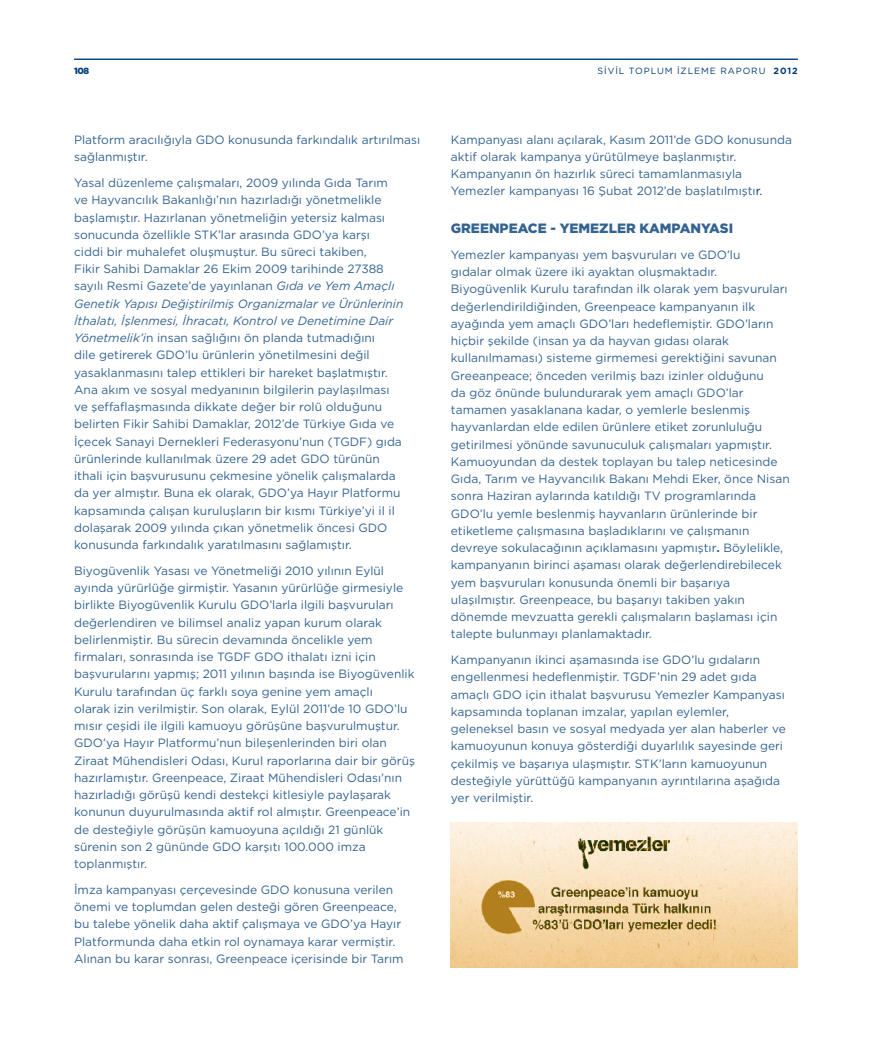
<style>
.page{position:relative;width:872px;height:1042px;background:#fff}
.page>*{position:absolute;margin:0;border:0;box-sizing:border-box;transform-origin:0 0}
.t1{font:900 13.5px "Gotham";color:#336391}
.t2{font:12px/17.2px "Gotham";color:#336391}
.t3{font:9px "Gotham";letter-spacing:.1em;color:#003c76}
.t4{font:900 9px "Gotham";color:#003c76}
.s1{font-weight:700}
.s2{font-style:italic}
.s3{color:#003c76}
</style>
<div class="page">
<hr style="left:74px;top:59px;width:724px;height:1px;background:#003c76">
<img style="left:451px;top:823px;width:347px;height:144px">
<p class="t4" style="left:74px;top:65px;width:17px">108</p>
<p class="t3" style="left:597px;top:65px;width:202px">SİVİL TOPLUM İZLEME RAPORU <span class="s1">2012</span></p>
<p class="t2" style="left:74px;top:131px;width:347px">Platform aracılığıyla GDO konusunda farkındalık artırılması sağlanmıştır.</p>
<p class="t2" style="left:74px;top:174px;width:331px">Yasal düzenleme çalışmaları, 2009 yılında Gıda Tarım ve Hayvancılık Bakanlığı’nın hazırladığı yönetmelikle başlamıştır. Hazırlanan yönetmeliğin yetersiz kalması sonucunda özellikle STK’lar arasında GDO’ya karşı<br>ciddi bir muhalefet oluşmuştur. Bu süreci takiben,<br>Fikir Sahibi Damaklar 26 Ekim 2009 tarihinde 27388 sayılı Resmi Gazete’de yayınlanan <span class="s2">Gıda ve Yem Amaçlı Genetik Yapısı Değiştirilmiş Organizmalar ve Ürünlerinin İthalatı, İşlenmesi, İhracatı, Kontrol ve Denetimine Dair Yönetmelik’i</span>n insan sağlığını ön planda tutmadığını<br>dile getirerek GDO’lu ürünlerin yönetilmesini değil yasaklanmasını talep ettikleri bir hareket başlatmıştır.<br>Ana akım ve sosyal medyanının bilgilerin paylaşılması ve şeffaflaşmasında dikkate değer bir rolü olduğunu belirten Fikir Sahibi Damaklar, 2012’de Türkiye Gıda ve İçecek Sanayi Dernekleri Federasyonu’nun (TGDF) gıda ürünlerinde kullanılmak üzere 29 adet GDO türünün ithali için başvurusunu çekmesine yönelik çalışmalarda da yer almıştır. Buna ek olarak, GDO’ya Hayır Platformu kapsamında çalışan kuruluşların bir kısmı Türkiye’yi il il dolaşarak 2009 yılında çıkan yönetmelik öncesi GDO konusunda farkındalık yaratılmasını sağlamıştır.</p>
<p class="t2" style="left:74px;top:562px;width:342px">Biyogüvenlik Yasası ve Yönetmeliği 2010 yılının Eylül ayında yürürlüğe girmiştir. Yasanın yürürlüğe girmesiyle birlikte Biyogüvenlik Kurulu GDO’larla ilgili başvuruları değerlendiren ve bilimsel analiz yapan kurum olarak belirlenmiştir. Bu sürecin devamında öncelikle yem firmaları, sonrasında ise TGDF GDO ithalatı izni için başvurularını yapmış; 2011 yılının başında ise Biyogüvenlik Kurulu tarafından üç farklı soya genine yem amaçlı<br>olarak izin verilmiştir. Son olarak, Eylül 2011’de 10 GDO’lu mısır çeşidi ile ilgili kamuoyu görüşüne başvurulmuştur.<br>GDO’ya Hayır Platformu’nun bileşenlerinden biri olan Ziraat Mühendisleri Odası, Kurul raporlarına dair bir görüş hazırlamıştır. Greenpeace, Ziraat Mühendisleri Odası’nın hazırladığı görüşü kendi destekçi kitlesiyle paylaşarak konunun duyurulmasında aktif rol almıştır. Greenpeace’in de desteğiyle görüşün kamuoyuna açıldığı 21 günlük sürenin son 2 gününde GDO karşıtı 100.000 imza toplanmıştır.</p>
<p class="t2" style="left:74px;top:881px;width:331px">İmza kampanyası çerçevesinde GDO konusuna verilen önemi ve toplumdan gelen desteği gören Greenpeace, bu talebe yönelik daha aktif çalışmaya ve GDO’ya Hayır Platformunda daha etkin rol oynamaya karar vermiştir.<br>Alınan bu karar sonrası, Greenpeace içerisinde bir Tarım</p>
<p class="t2" style="left:451px;top:131px;width:343px">Kampanyası alanı açılarak, Kasım 2011’de GDO konusunda aktif olarak kampanya yürütülmeye başlanmıştır.<br>Kampanyanın ön hazırlık süreci tamamlanmasıyla Yemezler kampanyası 16 Şubat 2012’de başlatılmıştı<span class="s3">r.</span></p>
<p class="t1" style="left:451px;top:219px;width:277px">GREENPEACE - YEMEZLER KAMPANYASI</p>
<p class="t2" style="left:451px;top:246px;width:340px">Yemezler kampanyası yem başvuruları ve GDO’lu<br>gıdalar olmak üzere iki ayaktan oluşmaktadır.<br>Biyogüvenlik Kurulu tarafından ilk olarak yem başvuruları değerlendirildiğinden, Greenpeace kampanyanın ilk ayağında yem amaçlı GDO’ları hedeflemiştir. GDO’ların hiçbir şekilde (insan ya da hayvan gıdası olarak kullanılmaması) sisteme girmemesi gerektiğini savunan Greeanpeace; önceden verilmiş bazı izinler olduğunu<br>da göz önünde bulundurarak yem amaçlı GDO’lar tamamen yasaklanana kadar, o yemlerle beslenmiş hayvanlardan elde edilen ürünlere etiket zorunluluğu getirilmesi yönünde savunuculuk çalışmaları yapmıştır.<br>Kamuoyundan da destek toplayan bu talep neticesinde Gıda, Tarım ve Hayvancılık Bakanı Mehdi Eker, önce Nisan sonra Haziran aylarında katıldığı TV programlarında GDO’lu yemle beslenmiş hayvanların ürünlerinde bir etiketleme çalışmasına başladıklarını ve çalışmanın devreye sokulacağının açıklamasını yapmıştır<span class="s1">.</span> Böylelikle, kampanyanın birinci aşaması olarak değerlendirebilecek yem başvuruları konusunda önemli bir başarıya ulaşılmıştır. Greenpeace, bu başarıyı takiben yakın dönemde mevzuatta gerekli çalışmaların başlaması için talepte bulunmayı planlamaktadır.</p>
<p class="t2" style="left:451px;top:651px;width:336px">Kampanyanın ikinci aşamasında ise GDO’lu gıdaların engellenmesi hedeflenmiştir. TGDF’nin 29 adet gıda amaçlı GDO için ithalat başvurusu Yemezler Kampanyası kapsamında toplanan imzalar, yapılan eylemler, geleneksel basın ve sosyal medyada yer alan haberler ve kamuoyunun konuya gösterdiği duyarlılık sayesinde geri çekilmiş ve başarıya ulaşmıştır. STK’ların kamuoyunun desteğiyle yürüttüğü kampanyanın ayrıntılarına aşağıda yer verilmiştir.</p>
</div>
